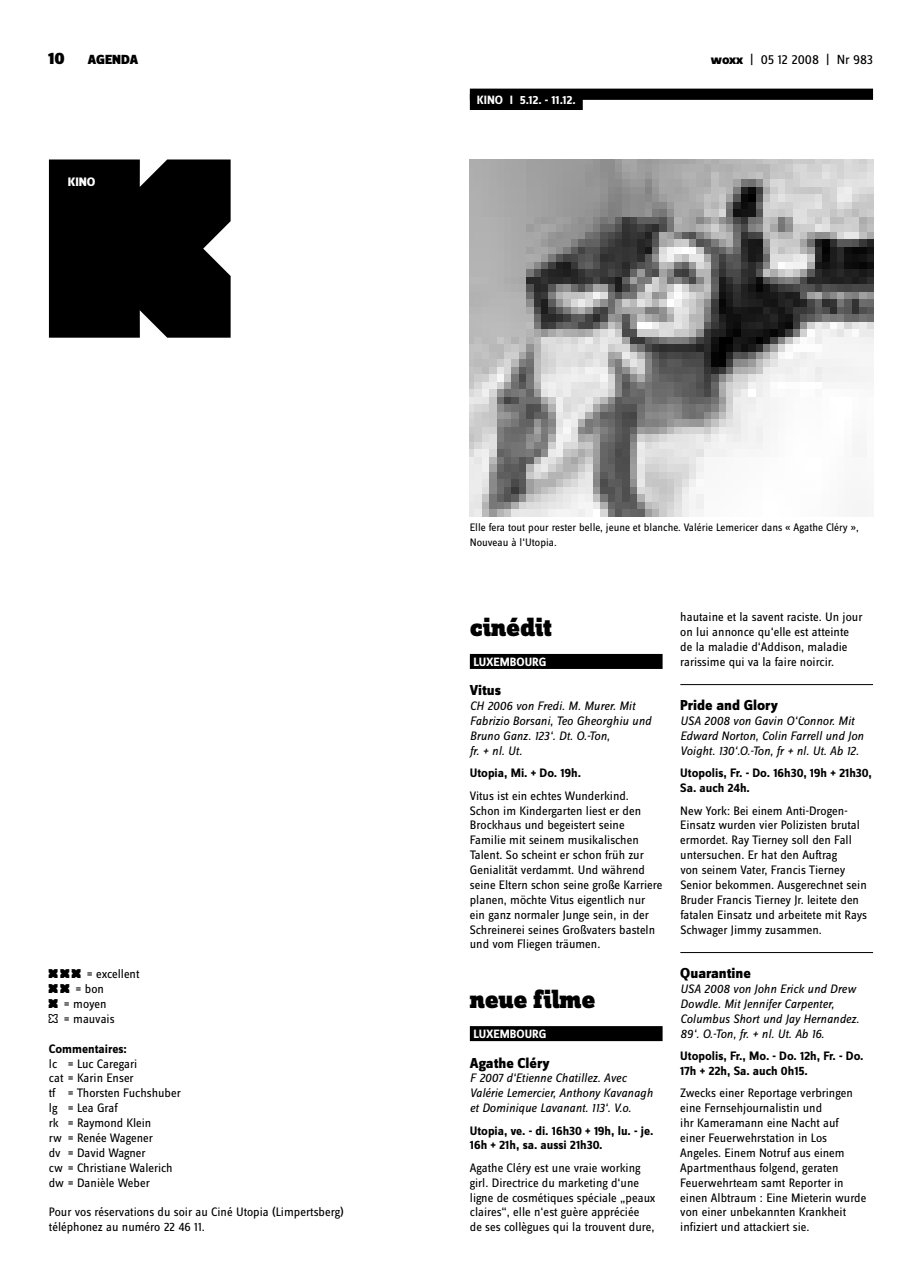
<style>
.page{position:relative;width:922px;height:1276px;background:#fff}
.page>*{position:absolute;margin:0;border:0;box-sizing:border-box;transform-origin:0 0}
.t1{font:32.5px "woxx";color:#000}
.t2{font:900 26.25px "Zine Slab Dis";letter-spacing:-.01em;color:#000}
.t3{font:900 17.5px "Zine Sans Dis";color:#000}
.t4{font:800 15px "Zine Sans Dis";color:#000}
.t5{font:13.75px "Zine Sans Dis";color:#000}
.t6{font:900 13.75px "Zine Sans Dis";color:#000}
.t7{font:12.75px/14.9px "Zine Sans Dis";color:#000}
.t8{font:italic 12.75px/14.9px "Zine Sans Dis";color:#000}
.t9{font:700 12.75px/14.9px "Zine Sans Dis";color:#000}
.t10{font:800 12.75px "Zine Sans Dis";color:#fff}
.t11{font:700 12.5px "Zine Sans Dis";color:#fff}
.t12{font:11.25px/14.9px "Zine Sans Dis";color:#000}
.s1{font-weight:800}
</style>
<div class="page">
<div style="left:469px;top:654px;width:193px;height:15px;background:#000"></div>
<div style="left:469px;top:1026px;width:193px;height:15px;background:#000"></div>
<hr style="left:680px;top:684px;width:192px;height:1px;background:#000">
<hr style="left:680px;top:952px;width:192px;height:1px;background:#000">
<div style="left:49px;top:159px;width:181px;height:179px;background:#000"></div>
<div style="left:469px;top:89px;width:403px;height:11px;background:#000"></div>
<div style="left:469px;top:94px;width:113px;height:16px;background:#000"></div>
<img style="left:469px;top:159px;width:403px;height:358px">
<h3 class="t3" style="left:48px;top:49px;width:18px">10</h3>
<p class="t6" style="left:88px;top:53px;width:52px">AGENDA</p>
<p class="t5" style="left:710px;top:53px;width:164px"><span class="s1">woxx</span> | 05 12 2008 | Nr 983</p>
<p class="t10" style="left:68px;top:175px;width:29px">KINO</p>
<p class="t11" style="left:477px;top:93px;width:100px">KINO I 5.12. - 11.12.</p>
<h1 class="t1" style="left:49px;top:951px;width:40px">XXX</h1>
<p class="t7" style="left:87px;top:967px;width:54px">= excellent</p>
<h1 class="t1" style="left:49px;top:966px;width:29px">XX</h1>
<p class="t7" style="left:75px;top:982px;width:30px">= bon</p>
<h1 class="t1" style="left:49px;top:980px;width:18px">X</h1>
<p class="t7" style="left:64px;top:997px;width:44px">= moyen</p>
<h1 class="t1" style="left:49px;top:995px;width:18px">0</h1>
<p class="t7" style="left:64px;top:1012px;width:52px">= mauvais</p>
<p class="t9" style="left:49px;top:1041px;width:79px">Commentaires:</p>
<p class="t7" style="left:49px;top:1056px;width:134px">lc = Luc Caregari<br>cat = Karin Enser<br>tf = Thorsten Fuchshuber lg = Lea Graf<br>rk = Raymond Klein<br>rw = Renée Wagener<br>dv = David Wagner<br>cw = Christiane Walerich dw = Danièle Weber</p>
<p class="t7" style="left:49px;top:1205px;width:296px">Pour vos réservations du soir au Ciné Utopia (Limpertsberg) téléphonez au numéro 22 46 11.</p>
<p class="t12" style="left:469px;top:521px;width:390px">Elle fera tout pour rester belle, jeune et blanche. Valérie Lemericer dans « Agathe Cléry »,<br>Nouveau à l‘Utopia.</p>
<h2 class="t2" style="left:469px;top:613px;width:83px">cinédit</h2>
<p class="t11" style="left:473px;top:655px;width:74px">Luxembourg</p>
<p class="t4" style="left:469px;top:682px;width:33px">Vitus</p>
<p class="t8" style="left:469px;top:699px;width:183px">CH 2006 von Fredi. M. Murer. Mit<br>Fabrizio Borsani, Teo Gheorghiu und<br>Bruno Ganz. 123‘. Dt. O.-Ton,<br>fr. + nl. Ut.</p>
<p class="t9" style="left:469px;top:766px;width:113px">Utopia, Mi. + Do. 19h.</p>
<p class="t7" style="left:469px;top:788px;width:194px">Vitus ist ein echtes Wunderkind.<br>Schon im Kindergarten liest er den Brockhaus und begeistert seine Familie mit seinem musikalischen Talent. So scheint er schon früh zur Genialität verdammt. Und während seine Eltern schon seine große Karriere planen, möchte Vitus eigentlich nur ein ganz normaler Junge sein, in der Schreinerei seines Großvaters basteln und vom Fliegen träumen.</p>
<h2 class="t2" style="left:469px;top:985px;width:127px">neue filme</h2>
<p class="t11" style="left:473px;top:1027px;width:74px">Luxembourg</p>
<p class="t4" style="left:469px;top:1054px;width:81px">Agathe Cléry</p>
<p class="t8" style="left:469px;top:1071px;width:184px">F 2007 d‘Etienne Chatillez. Avec<br>Valérie Lemercier, Anthony Kavanagh et Dominique Lavanant. 113‘. V.o.</p>
<p class="t9" style="left:469px;top:1123px;width:185px">Utopia, ve. - di. 16h30 + 19h, lu. - je.<br>16h + 21h, sa. aussi 21h30.</p>
<p class="t7" style="left:469px;top:1161px;width:187px">Agathe Cléry est une vraie working girl. Directrice du marketing d‘une ligne de cosmétiques spéciale „peaux claires“, elle n‘est guère appréciée<br>de ses collègues qui la trouvent dure,</p>
<p class="t7" style="left:680px;top:610px;width:184px">hautaine et la savent raciste. Un jour on lui annonce qu‘elle est atteinte de la maladie d‘Addison, maladie rarissime qui va la faire noircir.</p>
<p class="t4" style="left:680px;top:697px;width:99px">Pride and Glory</p>
<p class="t8" style="left:680px;top:713px;width:185px">USA 2008 von Gavin O‘Connor. Mit<br>Edward Norton, Colin Farrell und Jon<br>Voight. 130‘.O.-Ton, fr + nl. Ut. Ab 12.</p>
<p class="t9" style="left:680px;top:766px;width:193px">Utopolis, Fr. - Do. 16h30, 19h + 21h30,<br>Sa. auch 24h.</p>
<p class="t7" style="left:680px;top:803px;width:188px">New York: Bei einem Anti-Drogen-Einsatz wurden vier Polizisten brutal ermordet. Ray Tierney soll den Fall untersuchen. Er hat den Auftrag<br>von seinem Vater, Francis Tierney Senior bekommen. Ausgerechnet sein Bruder Francis Tierney Jr. leitete den fatalen Einsatz und arbeitete mit Rays Schwager Jimmy zusammen.</p>
<p class="t4" style="left:680px;top:965px;width:72px">Quarantine</p>
<p class="t8" style="left:680px;top:981px;width:180px">USA 2008 von John Erick und Drew<br>Dowdle. Mit Jennifer Carpenter,<br>Columbus Short und Jay Hernandez.<br>89‘. O.-Ton, fr. + nl. Ut. Ab 16.</p>
<p class="t9" style="left:680px;top:1049px;width:185px">Utopolis, Fr., Mo. - Do. 12h, Fr. - Do.<br>17h + 22h, Sa. auch 0h15.</p>
<p class="t7" style="left:680px;top:1086px;width:187px">Zwecks einer Reportage verbringen eine Fernsehjournalistin und<br>ihr Kameramann eine Nacht auf einer Feuerwehrstation in Los<br>Angeles. Einem Notruf aus einem<br>Apartmenthaus folgend, geraten<br>Feuerwehrteam samt Reporter in einen Albtraum : Eine Mieterin wurde von einer unbekannten Krankheit infiziert und attackiert sie.</p>
</div>
